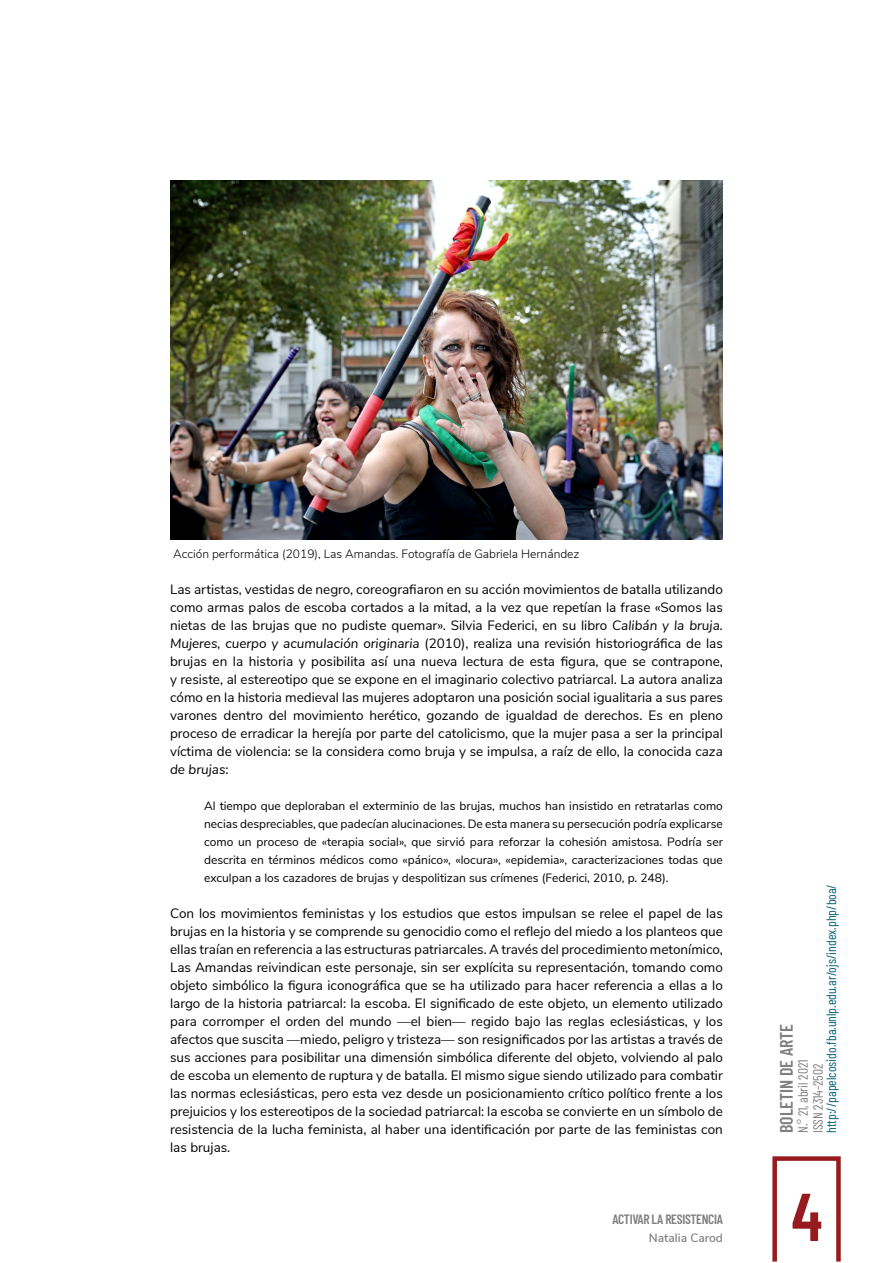
<style>
.page{position:relative;width:893px;height:1263px;background:#fff}
.page>*{position:absolute;margin:0;border:0;box-sizing:border-box;transform-origin:0 0}
.t1{font:600 67.5px "Barlow Condensed";color:#971b1e}
.t2{font:600 18px "Barlow Condensed";color:#808080}
.t3{font:13.5px/18px "Nunito Sans";color:#000;text-align:justify}
.t4{font:13.5px "Barlow Condensed";color:#086475}
.t5{font:13.5px/15px "Barlow Condensed";color:#808080}
.t6{font:600 13.5px "Barlow Condensed";letter-spacing:-.025em;color:#808080}
.t7{font:12px/18px "Nunito Sans";color:#000;text-align:justify}
.t8{font:300 12px "Nunito Sans";color:#000}
.t9{font:600 12px "Nunito Sans";color:#808080}
.s1{font-style:italic}
</style>
<div class="page">
<div style="left:772px;top:1156px;width:69px;height:107px;border:4px solid #971b1e"></div>
<img style="left:170px;top:180px;width:553px;height:359px">
<p class="t8" style="left:173px;top:545px;width:408px">Acción performática (2019), Las Amandas. Fotografía de Gabriela Hernández</p>
<p class="t3" style="left:170px;top:579px;width:554px">Las artistas, vestidas de negro, coreografiaron en su acción movimientos de batalla utilizando como armas palos de escoba cortados a la mitad, a la vez que repetían la frase «Somos las nietas de las brujas que no pudiste quemar». Silvia Federici, en su libro <span class="s1">Calibán y la bruja.<br>Mujeres, cuerpo y acumulación originaria</span> (2010), realiza una revisión historiográfica de las brujas en la historia y posibilita así una nueva lectura de esta figura, que se contrapone, y resiste, al estereotipo que se expone en el imaginario colectivo patriarcal. La autora analiza cómo en la historia medieval las mujeres adoptaron una posición social igualitaria a sus pares varones dentro del movimiento herético, gozando de igualdad de derechos. Es en pleno proceso de erradicar la herejía por parte del catolicismo, que la mujer pasa a ser la principal víctima de violencia: se la considera como bruja y se impulsa, a raíz de ello, la conocida <span class="s1">caza de brujas</span>:</p>
<p class="t7" style="left:204px;top:796px;width:520px">Al tiempo que deploraban el exterminio de las brujas, muchos han insistido en retratarlas como necias despreciables, que padecían alucinaciones. De esta manera su persecución podría explicarse como un proceso de «terapia social», que sirvió para reforzar la cohesión amistosa. Podría ser descrita en términos médicos como «pánico», «locura», «epidemia», caracterizaciones todas que exculpan a los cazadores de brujas y despolitizan sus crímenes (Federici, 2010, p. 248).</p>
<p class="t3" style="left:170px;top:903px;width:554px">Con los movimientos feministas y los estudios que estos impulsan se relee el papel de las brujas en la historia y se comprende su genocidio como el reflejo del miedo a los planteos que ellas traían en referencia a las estructuras patriarcales. A través del procedimiento metonímico, Las Amandas reivindican este personaje, sin ser explícita su representación, tomando como objeto simbólico la figura iconográfica que se ha utilizado para hacer referencia a ellas a lo largo de la historia patriarcal: la escoba. El significado de este objeto, un elemento utilizado para corromper el orden del mundo —el bien— regido bajo las reglas eclesiásticas, y los afectos que suscita —miedo, peligro y tristeza— son resignificados por las artistas a través de sus acciones para posibilitar una dimensión simbólica diferente del objeto, volviendo al palo de escoba un elemento de ruptura y de batalla. El mismo sigue siendo utilizado para combatir las normas eclesiásticas, pero esta vez desde un posicionamiento crítico político frente a los prejuicios y los estereotipos de la sociedad patriarcal: la escoba se convierte en un símbolo de resistencia de la lucha feminista, al haber una identificación por parte de las feministas con las brujas.</p>
<p class="t6" style="left:612px;top:1210px;width:112px">ACTIVAR LA RESISTENCIA</p>
<p class="t9" style="left:649px;top:1229px;width:75px">N atalia Carod</p>
<p class="t4" style="left:822px;top:1133px;width:251px;rotate:-90deg">http://papelcosido.fba.unlp.edu.ar/ojs/index.php/boa/</p>
<h2 class="t2" style="left:773px;top:1133px;width:111px;rotate:-90deg">BOLETIN DE ARTE</h2>
<p class="t5" style="left:794px;top:1133px;width:75px;rotate:-90deg">N.° 21, abril 2021<br>ISSN 2314-2502</p>
<h1 class="t1" style="left:791px;top:1168px;width:32px">4</h1>
</div>
